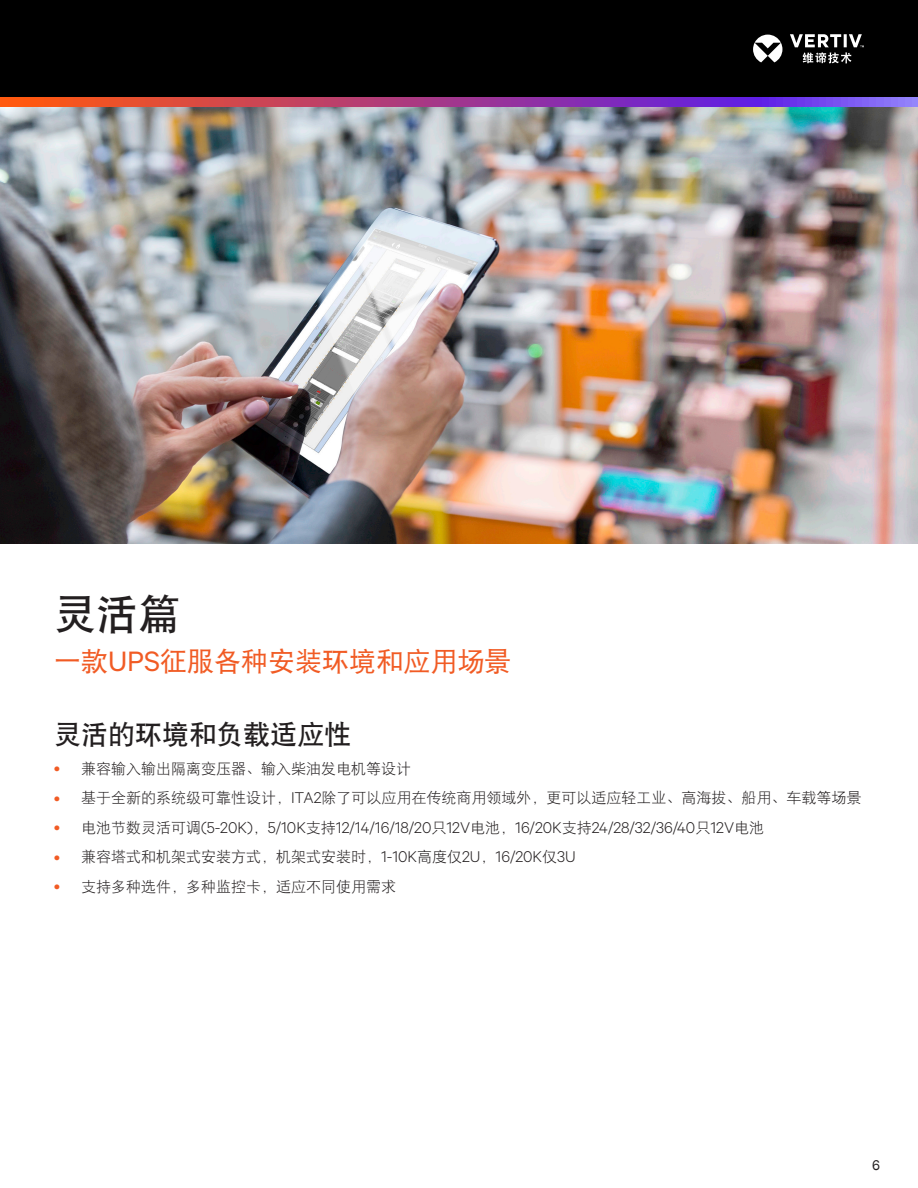
<style>
.page{position:relative;width:918px;height:1188px;background:#fff}
.page>*{position:absolute;margin:0;border:0;box-sizing:border-box;transform-origin:0 0}
.t1{font:42px "DF Hei GB W7";color:#231f20}
.t2{font:27px "DF Hei GB W5";color:#f15b24}
.t3{font:27px "DF Hei GB W7";color:#231f20}
.t4{font:15px "DF Hei GB W3";color:#231f20}
.t5{font:300 15px "Calibre";color:#231f20}
.t6{font:13.5px "Calibre";color:#231f20}
.s1{font-family:"Calibre"}
.s2{font-family:"Calibre";font-weight:600;font-size:13.5px;color:#f15b24}
.s3{font-family:"Calibre";font-weight:300}
.s4{font-weight:600;font-size:13.5px;color:#f15b24}
.s5{font-family:"DF Hei GB W3";font-weight:400}
</style>
<div class="page">
<div style="left:0;top:0;width:918px;height:98px;background:#000"></div>
<svg style="left:0;top:98px;width:918px;height:10px;background:#a5498e"></svg>
<svg style="left:753px;top:34px;width:111px;height:29px"></svg>
<img style="left:0;top:108px;width:918px;height:436px">
<p class="t1" style="left:54px;top:591px;width:127px">灵活篇</p>
<p class="t2" style="left:54px;top:647px;width:459px">一款<span class="s1">UPS</span>征服各种安装环境和应用场景</p>
<p class="t3" style="left:54px;top:719px;width:298px">灵活的环境和负载适应性</p>
<p class="t4" style="left:54px;top:760px;width:358px"><span class="s2">•</span> 兼容输入输出隔离变压器、输入柴油发电机等设计</p>
<p class="t4" style="left:54px;top:790px;width:809px"><span class="s2">•</span> 基于全新的系统级可靠性设计，<span class="s3">ITA2</span>除了可以应用在传统商用领域外，更可以适应轻工业、高海拔、船用、车载等场景</p>
<p class="t5" style="left:54px;top:817px;width:712px"><span class="s4">•</span> <span class="s5">电池节数灵活可调</span>(5-20K)<span class="s5">，</span>5/10K<span class="s5">支持</span>12/14/16/18/20<span class="s5">只</span>12V<span class="s5">电池，</span>16/20K<span class="s5">支持</span>24/28/32/36/40<span class="s5">只</span>12V<span class="s5">电池</span></p>
<p class="t4" style="left:54px;top:849px;width:523px"><span class="s2">•</span> 兼容塔式和机架式安装方式，机架式安装时，<span class="s3">1-10K</span>高度仅<span class="s3">2U</span>，<span class="s3">16/20K</span>仅<span class="s3">3U</span></p>
<p class="t4" style="left:54px;top:878px;width:343px"><span class="s2">•</span> 支持多种选件，多种监控卡，适应不同使用需求</p>
<p class="t6" style="left:872px;top:1156px;width:9px">6</p>
</div>
